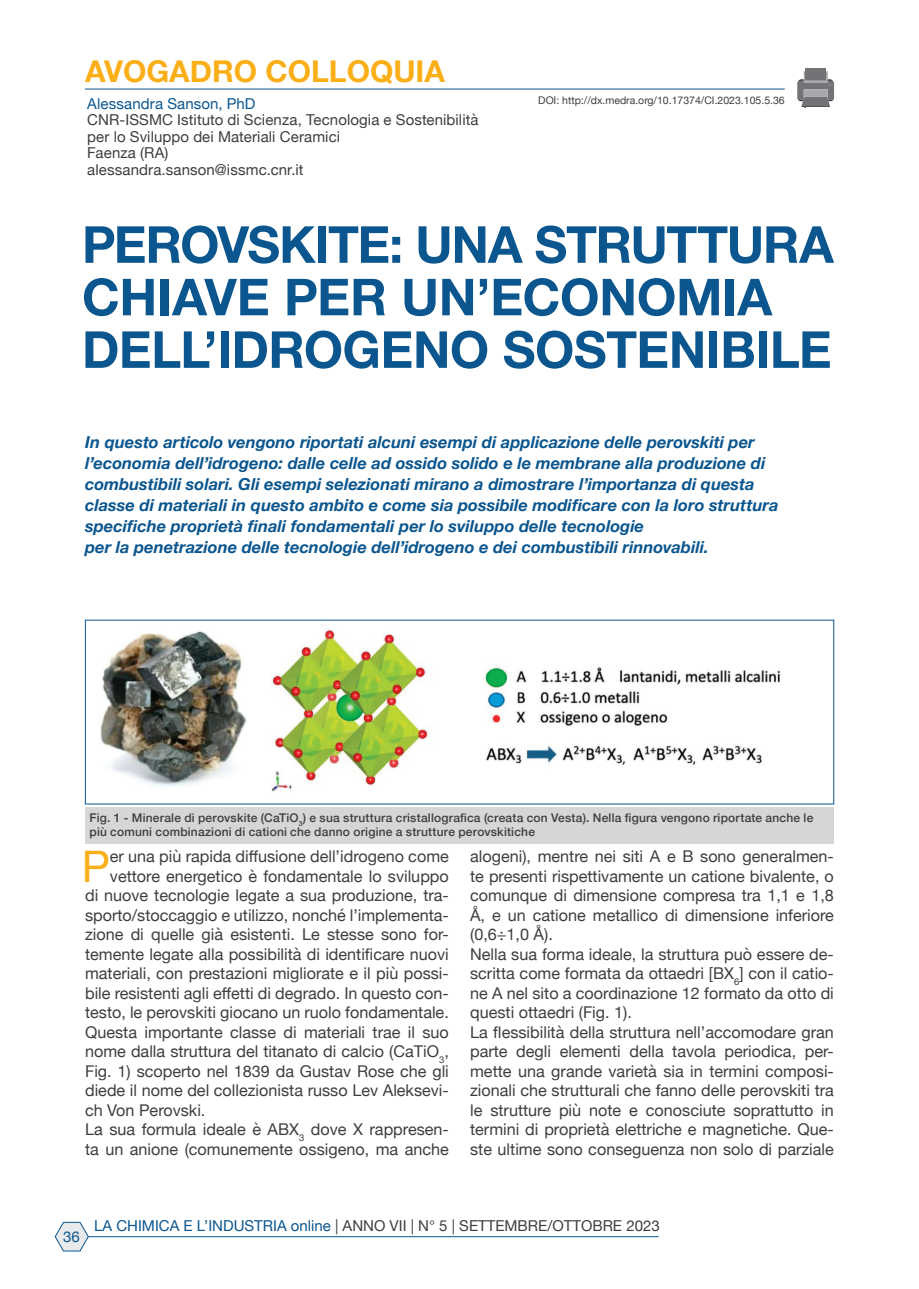
<style>
.page{position:relative;width:919px;height:1289px;background:#fff}
.page>*{position:absolute;margin:0;border:0;box-sizing:border-box;transform-origin:0 0}
.Titolo_articolo{font:700 51px/52.5px "Helvetica Neue";letter-spacing:-.01em;color:#0b568e}
.Body_Text_2{font:43.5px "Helvetica Neue";color:#faaf18}
.t1{font:700 30px "Helvetica Neue";color:#faaf18}
.Sottotitolo{font:italic 700 16.5px/21px "Helvetica Neue";color:#0b568e}
.Body_Text_2-2{font:16.2px/19.5px "Helvetica Neue";color:#3e3e3f;text-align:justify}
.Riepilogo_autori{font:15px "Helvetica Neue";letter-spacing:.005em;color:#3e3e3f}
.Riepilogo_autori-2{font:15px "Helvetica Neue";letter-spacing:.01em;color:#0b568e}
.Dida{font:500 12px/13.5px "Helvetica Neue";letter-spacing:.015em;color:#3e3e3f}
.t2{font:10.5px "Helvetica Neue";color:#3e3e3f}
.s1{color:#0b568e}
</style>
<div class="page">
<svg style="left:55px;top:1222px;width:33px;height:29px"></svg>
<hr style="left:88px;top:1236px;width:570px;height:1px;background:#0b568e">
<hr style="left:85px;top:89px;width:699px;height:1px;background:#0b568e">
<div style="left:805px;top:68px;width:21px;height:13px;background:#727376"></div>
<svg style="left:797px;top:71px;width:37px;height:37px"></svg>
<div style="left:85px;top:807px;width:748px;height:36px;background:#d5d6d8"></div>
<img style="left:100px;top:629px;width:680px;height:165px">
<h3 class="t1" style="left:85px;top:48px;width:361px">AVOGADRO COLLOQUIA</h3>
<p class="Riepilogo_autori-2" style="left:87px;top:92px;width:170px">Alessandra Sanson, PhD</p>
<p class="Riepilogo_autori" style="left:87px;top:109px;width:393px">CNR-ISSMC Istituto di Scienza, Tecnologia e Sostenibilità</p>
<p class="Riepilogo_autori" style="left:87px;top:125px;width:254px">per lo Sviluppo dei Materiali Ceramici</p>
<p class="Riepilogo_autori" style="left:87px;top:142px;width:83px">Faenza (RA)</p>
<p class="Riepilogo_autori" style="left:87px;top:158px;width:218px">alessandra.sanson@issmc.cnr.it</p>
<p class="t2" style="left:538px;top:93px;width:248px">DOI: http://dx.medra.org/10.17374/CI.2023.105.5.36</p>
<p class="Titolo_articolo" style="left:82px;top:220px;width:753px">PEROVSKITE: UNA STRUTTURA<br>CHIAVE PER UN’ECONOMIA<br>DELL’IDROGENO SOSTENIBILE</p>
<p class="Sottotitolo" style="left:85px;top:432px;width:681px">In questo articolo vengono riportati alcuni esempi di applicazione delle perovskiti per l’economia dell’idrogeno: dalle celle ad ossido solido e le membrane alla produzione di combustibili solari. Gli esempi selezionati mirano a dimostrare l’importanza di questa</p>
<p class="Sottotitolo" style="left:85px;top:495px;width:695px">classe di materiali in questo ambito e come sia possibile modificare con la loro struttura</p>
<p class="Sottotitolo" style="left:85px;top:516px;width:560px">specifiche proprietà finali fondamentali per lo sviluppo delle tecnologie</p>
<p class="Sottotitolo" style="left:85px;top:537px;width:625px">per la penetrazione delle tecnologie dell’idrogeno e dei combustibili rinnovabili.</p>
<p class="Dida" style="left:89px;top:810px;width:725px">Fig. 1 - Minerale di perovskite (CaTiO<sub>3</sub>) e sua struttura cristallografica (creata con Vesta). Nella figura vengono riportate anche le più comuni combinazioni di cationi che danno origine a strutture perovskitiche</p>
<p class="Body_Text_2" style="left:82px;top:834px;width:30px">P</p>
<p class="Body_Text_2-2" style="left:110px;top:847px;width:340px">er una più rapida diffusione dell’idrogeno come</p>
<p class="Body_Text_2-2" style="left:110px;top:867px;width:340px">vettore energetico è fondamentale lo sviluppo</p>
<p class="Body_Text_2-2" style="left:85px;top:886px;width:365px">di nuove tecnologie legate a sua produzione, tra-</p>
<p class="Body_Text_2-2" style="left:85px;top:906px;width:365px">sporto/stoccaggio e utilizzo, nonché l’implementa-</p>
<p class="Body_Text_2-2" style="left:85px;top:925px;width:365px">zione di quelle già esistenti. Le stesse sono for-</p>
<p class="Body_Text_2-2" style="left:85px;top:945px;width:365px">temente legate alla possibilità di identificare nuovi</p>
<p class="Body_Text_2-2" style="left:85px;top:964px;width:365px">materiali, con prestazioni migliorate e il più possi-</p>
<p class="Body_Text_2-2" style="left:85px;top:984px;width:365px">bile resistenti agli effetti di degrado. In questo con-</p>
<p class="Body_Text_2-2" style="left:85px;top:1003px;width:365px">testo, le perovskiti giocano un ruolo fondamentale.</p>
<p class="Body_Text_2-2" style="left:85px;top:1023px;width:365px">Questa importante classe di materiali trae il suo</p>
<p class="Body_Text_2-2" style="left:85px;top:1042px;width:365px">nome dalla struttura del titanato di calcio (CaTiO<sub>3</sub>,</p>
<p class="Body_Text_2-2" style="left:85px;top:1062px;width:365px">Fig. 1) scoperto nel 1839 da Gustav Rose che gli</p>
<p class="Body_Text_2-2" style="left:85px;top:1081px;width:365px">diede il nome del collezionista russo Lev Aleksevi-</p>
<p class="Body_Text_2-2" style="left:85px;top:1101px;width:122px">ch Von Perovski.</p>
<p class="Body_Text_2-2" style="left:85px;top:1120px;width:365px">La sua formula ideale è ABX<sub>3</sub> dove X rappresen&shy;ta un anione (comunemente ossigeno, ma anche</p>
<p class="Body_Text_2-2" style="left:470px;top:847px;width:365px">alogeni), mentre nei siti A e B sono generalmen&shy;te presenti rispettivamente un catione bivalente, o comunque di dimensione compresa tra 1,1 e 1,8<br>Å, e un catione metallico di dimensione inferiore (0,6÷1,0 Å).</p>
<p class="Body_Text_2-2" style="left:470px;top:945px;width:365px">Nella sua forma ideale, la struttura può essere de&shy;scritta come formata da ottaedri [BX<sub>6</sub>] con il catio&shy;ne A nel sito a coordinazione 12 formato da otto di questi ottaedri (Fig. 1).</p>
<p class="Body_Text_2-2" style="left:470px;top:1023px;width:365px">La flessibilità della struttura nell’accomodare gran parte degli elementi della tavola periodica, per&shy;mette una grande varietà sia in termini composi&shy;zionali che strutturali che fanno delle perovskiti tra le strutture più note e conosciute soprattutto in termini di proprietà elettriche e magnetiche. Que&shy;ste ultime sono conseguenza non solo di parziale</p>
<p class="Riepilogo_autori-2" style="left:63px;top:1225px;width:18px">36</p>
<p class="Riepilogo_autori" style="left:94px;top:1214px;width:567px"><span class="s1">LA CHIMICA E L’INDUSTRIA online</span> | ANNO VII | N° 5 | SETTEMBRE/OTTOBRE 2023</p>
</div>
